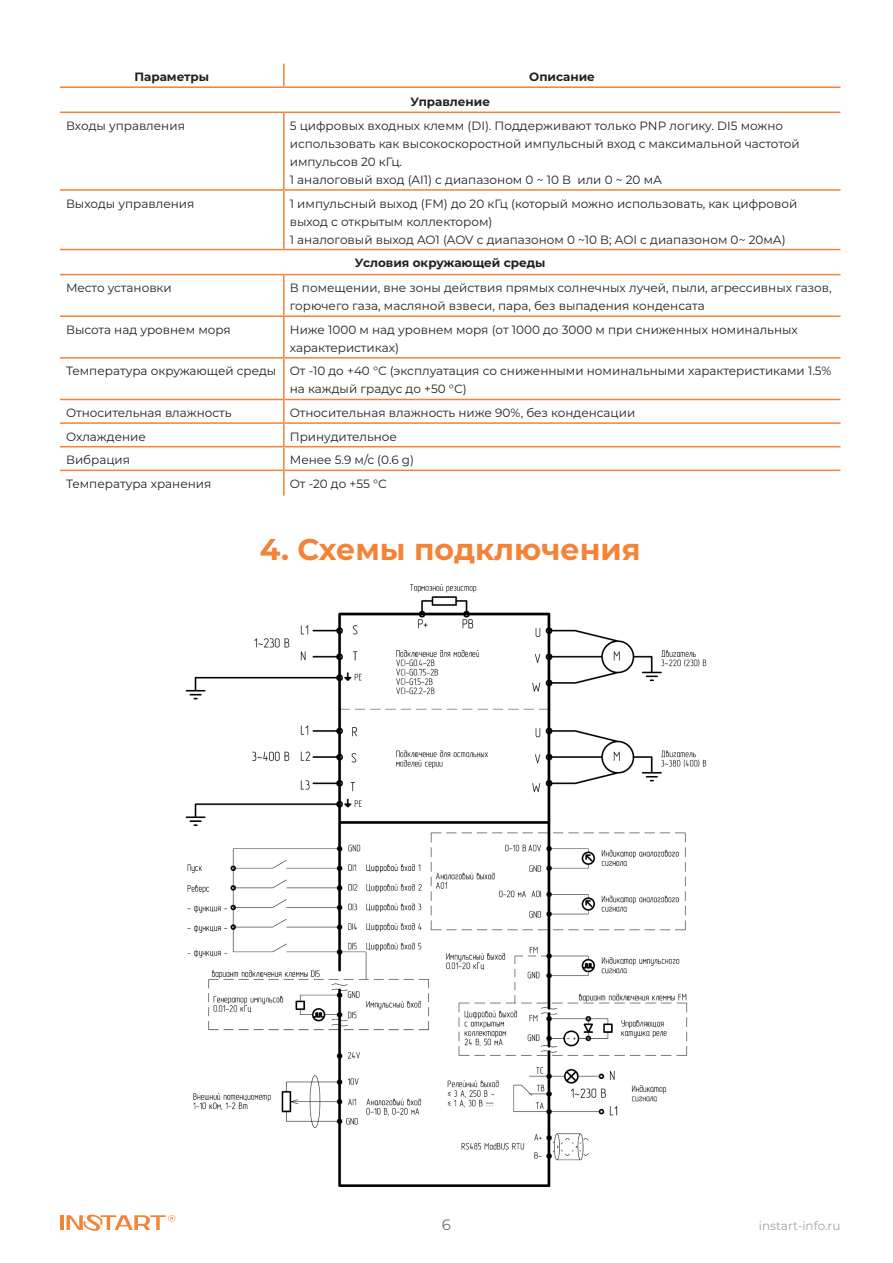
<style>
.page{position:relative;width:893px;height:1263px;background:#fff}
.page>*{position:absolute;margin:0;border:0;box-sizing:border-box;transform-origin:0 0}
.t1{font:700 30px "Montserrat";color:#f48237}
.t2{font:15px "Montserrat";color:#6c6d70}
.t3{font:12px/18px "Montserrat";color:#231f20}
.t4{font:700 12px "Montserrat";color:#231f20}
.t5{font:12px "Montserrat";color:#a1a3a6}
</style>
<div class="page">
<hr style="left:60px;top:1215px;width:3px;height:15px;background:#f48237">
<svg style="left:66px;top:1214px;width:109px;height:17px"></svg>
<hr style="left:283px;top:64px;width:2px;height:22px;background:#f48237">
<hr style="left:60px;top:86px;width:224px;height:2px;background:#f48237">
<hr style="left:284px;top:86px;width:556px;height:2px;background:#f48237">
<hr style="left:60px;top:112px;width:224px;height:1px;background:#f48237">
<hr style="left:284px;top:112px;width:556px;height:1px;background:#f48237">
<hr style="left:283px;top:113px;width:2px;height:76px;background:#f48237">
<hr style="left:60px;top:189px;width:224px;height:2px;background:#f48237">
<hr style="left:284px;top:189px;width:556px;height:2px;background:#f48237">
<hr style="left:283px;top:191px;width:2px;height:58px;background:#f48237">
<hr style="left:60px;top:249px;width:224px;height:1px;background:#f48237">
<hr style="left:284px;top:249px;width:556px;height:1px;background:#f48237">
<hr style="left:60px;top:274px;width:224px;height:1px;background:#f48237">
<hr style="left:284px;top:274px;width:556px;height:1px;background:#f48237">
<hr style="left:283px;top:275px;width:2px;height:40px;background:#f48237">
<hr style="left:60px;top:315px;width:224px;height:2px;background:#f48237">
<hr style="left:284px;top:315px;width:556px;height:2px;background:#f48237">
<hr style="left:283px;top:317px;width:2px;height:40px;background:#f48237">
<hr style="left:60px;top:357px;width:224px;height:2px;background:#f48237">
<hr style="left:284px;top:357px;width:556px;height:2px;background:#f48237">
<hr style="left:283px;top:359px;width:2px;height:40px;background:#f48237">
<hr style="left:60px;top:399px;width:224px;height:1px;background:#f48237">
<hr style="left:284px;top:399px;width:556px;height:1px;background:#f48237">
<hr style="left:283px;top:400px;width:2px;height:22px;background:#f48237">
<hr style="left:60px;top:422px;width:224px;height:2px;background:#f48237">
<hr style="left:284px;top:422px;width:556px;height:2px;background:#f48237">
<hr style="left:283px;top:424px;width:2px;height:22px;background:#f48237">
<hr style="left:60px;top:446px;width:224px;height:1px;background:#f48237">
<hr style="left:284px;top:446px;width:556px;height:1px;background:#f48237">
<hr style="left:283px;top:447px;width:2px;height:23px;background:#f48237">
<hr style="left:60px;top:470px;width:224px;height:1px;background:#f48237">
<hr style="left:284px;top:470px;width:556px;height:1px;background:#f48237">
<hr style="left:283px;top:471px;width:2px;height:25px;background:#f48237">
<img style="left:185px;top:584px;width:522px;height:603px">
<p class="t4" style="left:134px;top:68px;width:76px">Параметры</p>
<p class="t4" style="left:529px;top:68px;width:67px">Описание</p>
<p class="t4" style="left:410px;top:93px;width:81px">Управление</p>
<p class="t3" style="left:66px;top:116px;width:120px">Входы управления</p>
<p class="t3" style="left:290px;top:116px;width:511px">5 цифровых входных клемм (DI). Поддерживают только PNP логику. DI5 можно использовать как высокоскоростной импульсный вход с максимальной частотой импульсов 20 кГц.<br>1 аналоговый вход (AI1) с диапазоном 0 ~ 10 В или 0 ~ 20 мА</p>
<p class="t3" style="left:66px;top:194px;width:130px">Выходы управления</p>
<p class="t3" style="left:290px;top:194px;width:509px">1 импульсный выход (FM) до 20 кГц (который можно использовать, как цифровой выход с открытым коллектором)<br>1 аналоговый выход AO1 (AOV с диапазоном 0 ~10 В; AOI с диапазоном 0~ 20мА)</p>
<p class="t4" style="left:355px;top:254px;width:192px">Условия окружающей среды</p>
<p class="t3" style="left:66px;top:279px;width:107px">Место установки</p>
<p class="t3" style="left:290px;top:279px;width:543px">В помещении, вне зоны действия прямых солнечных лучей, пыли, агрессивных газов, горючего газа, масляной взвеси, пара, без выпадения конденсата</p>
<p class="t3" style="left:66px;top:320px;width:166px">Высота над уровнем моря</p>
<p class="t3" style="left:290px;top:320px;width:510px">Ниже 1000 м над уровнем моря (от 1000 до 3000 м при сниженных номинальных характеристиках)</p>
<p class="t3" style="left:290px;top:362px;width:543px;text-indent:-224px">Температура окружающей среды От -10 до +40 °С (эксплуатация со сниженными номинальными характеристиками 1.5% на каждый градус до +50 °С)</p>
<p class="t3" style="left:66px;top:403px;width:167px">Относительная влажность</p>
<p class="t3" style="left:290px;top:403px;width:347px">Относительная влажность ниже 90%, без конденсации</p>
<p class="t3" style="left:66px;top:427px;width:81px">Охлаждение</p>
<p class="t3" style="left:290px;top:427px;width:109px">Принудительное</p>
<p class="t3" style="left:66px;top:451px;width:66px">Вибрация</p>
<p class="t3" style="left:290px;top:451px;width:126px">Менее 5.9 м/с (0.6 g)</p>
<p class="t3" style="left:66px;top:474px;width:147px">Температура хранения</p>
<p class="t3" style="left:290px;top:474px;width:99px">От -20 до +55 °С</p>
<h1 class="t1" style="left:260px;top:528px;width:382px">4. Схемы подключения</h1>
<p class="t2" style="left:442px;top:1214px;width:11px">6</p>
<p class="t5" style="left:759px;top:1217px;width:83px">instart-info.ru</p>
</div>
